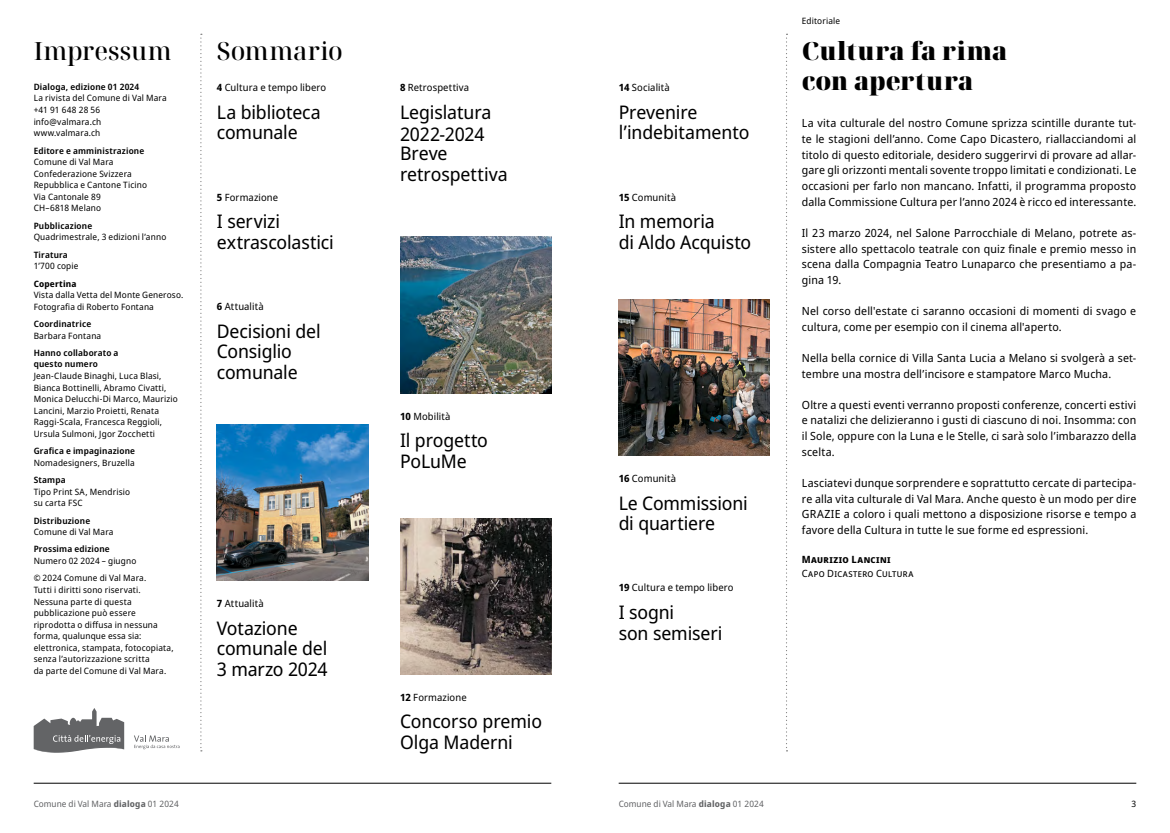
<style>
.page{position:relative;width:1170px;height:833px;background:#fff}
.page>*{position:absolute;margin:0;border:0;box-sizing:border-box;transform-origin:0 0}
.t1{font:900 25px/30px "Noto Serif Display";letter-spacing:-.005em;color:#000}
.t2{font:500 25px "Noto Serif Display";color:#000}
.t3{font:18.75px/20.6px "Noto Sans Display";letter-spacing:-.01em;color:#000}
.t4{font:11.25px/15.6px "Noto Sans Display";letter-spacing:.015em;color:#000;text-align:justify}
.t5{font:10px "Noto Sans Display";letter-spacing:.01em;color:#000}
.t6{font:10px "Noto Sans Display";letter-spacing:.085em;color:#000}
.t7{font:700 10px "Noto Sans Display";letter-spacing:.05em;color:#000}
.t8{font:8.75px/11.5px "Noto Sans Display";letter-spacing:.02em;color:#000}
.t9{font:600 8.75px/11.5px "Noto Sans Display";letter-spacing:.02em;color:#000}
.t10{font:8.75px "Noto Sans Display";color:#636466}
.t11{font:700 8.75px "Noto Sans Display";letter-spacing:.02em;color:#000}
.s1{font-weight:700}
</style>
<div class="page">
<img style="left:618px;top:299px;width:151px;height:157px">
<img style="left:400px;top:237px;width:151px;height:156px">
<img style="left:400px;top:518px;width:151px;height:156px">
<img style="left:217px;top:424px;width:151px;height:157px">
<hr style="left:618px;top:783px;width:518px;height:1px;background:#000">
<hr style="left:34px;top:783px;width:517px;height:1px;background:#000">
<svg style="left:200px;top:34px;width:2px;height:717px"></svg>
<svg style="left:786px;top:34px;width:1px;height:717px"></svg>
<svg style="left:34px;top:708px;width:90px;height:45px"></svg>
<svg style="left:134px;top:735px;width:45px;height:14px"></svg>
<h1 class="t2" style="left:34px;top:34px;width:139px">Impressum</h1>
<h1 class="t2" style="left:217px;top:34px;width:128px">Sommario</h1>
<p class="t5" style="left:217px;top:81px;width:111px"><span class="s1">4</span> Cultura e tempo libero</p>
<h2 class="t3" style="left:217px;top:102px;width:105px">La biblioteca comunale</h2>
<p class="t9" style="left:34px;top:81px;width:107px">Dialoga, edizione 01 2024</p>
<p class="t8" style="left:34px;top:93px;width:134px">La rivista del Comune di Val Mara +41 91 648 28 56 info@valmara.ch www.valmara.ch</p>
<p class="t9" style="left:34px;top:145px;width:112px">Editore e amministrazione</p>
<p class="t8" style="left:34px;top:156px;width:115px">Comune di Val Mara<br>Confederazione Svizzera<br>Repubblica e Cantone Ticino<br>Via Cantonale 89<br>CH–6818 Melano</p>
<p class="t9" style="left:34px;top:220px;width:60px">Pubblicazione</p>
<p class="t8" style="left:34px;top:231px;width:134px">Quadrimestrale, 3 edizioni l’anno</p>
<p class="t9" style="left:34px;top:249px;width:36px">Tiratura</p>
<p class="t8" style="left:34px;top:260px;width:46px">1’700 copie</p>
<p class="t11" style="left:34px;top:277px;width:44px">Copertina</p>
<p class="t8" style="left:34px;top:289px;width:151px">Vista dalla Vetta del Monte Generoso.<br>Fotografia di Roberto Fontana</p>
<p class="t9" style="left:34px;top:318px;width:59px">Coordinatrice</p>
<p class="t8" style="left:34px;top:330px;width:69px">Barbara Fontana</p>
<p class="t9" style="left:34px;top:347px;width:86px">Hanno collaborato a questo numero</p>
<p class="t8" style="left:34px;top:370px;width:146px">Jean-Claude Binaghi, Luca Blasi, Bianca Bottinelli, Abramo Civatti, Monica Delucchi-Di Marco, Maurizio Lancini, Marzio Proietti, Renata Raggi-Scala, Francesca Reggioli, Ursula Sulmoni, Jgor Zocchetti</p>
<p class="t9" style="left:34px;top:445px;width:103px">Grafica e impaginazione</p>
<p class="t8" style="left:34px;top:457px;width:102px">Nomadesigners, Bruzella</p>
<p class="t9" style="left:34px;top:474px;width:33px">Stampa</p>
<p class="t8" style="left:34px;top:486px;width:98px">Tipo Print SA, Mendrisio su carta FSC</p>
<p class="t9" style="left:34px;top:515px;width:58px">Distribuzione</p>
<p class="t8" style="left:34px;top:526px;width:81px">Comune di Val Mara</p>
<p class="t9" style="left:34px;top:544px;width:78px">Prossima edizione</p>
<p class="t8" style="left:34px;top:552px;width:114px;line-height:17.4px">Numero 02 2024 – giugno<br>© 2024 Comune di Val Mara.</p>
<p class="t8" style="left:34px;top:584px;width:141px">Tutti i diritti sono riservati.<br>Nessuna parte di questa pubblicazione può essere riprodotta o diffusa in nessuna forma, qualunque essa sia: elettronica, stampata, fotocopiata, senza l’autorizzazione scritta<br>da parte del Comune di Val Mara.</p>
<p class="t5" style="left:217px;top:190px;width:63px"><span class="s1">5</span> Formazione</p>
<h2 class="t3" style="left:217px;top:211px;width:118px">I servizi extrascolastici</h2>
<p class="t5" style="left:217px;top:299px;width:49px"><span class="s1">6</span> Attualità</p>
<h2 class="t3" style="left:217px;top:321px;width:105px">Decisioni del<br>Consiglio comunale</h2>
<p class="t5" style="left:217px;top:596px;width:49px"><span class="s1">7</span> Attualità</p>
<h2 class="t3" style="left:217px;top:618px;width:112px">Votazione comunale del<br>3 marzo 2024</h2>
<p class="t5" style="left:400px;top:81px;width:71px"><span class="s1">8</span> Retrospettiva</p>
<h2 class="t3" style="left:400px;top:101px;width:93px;line-height:21.9px">Legislatura<br>2022-2024</h2>
<h2 class="t3" style="left:400px;top:143px;width:109px">Breve retrospettiva</h2>
<p class="t5" style="left:400px;top:409px;width:52px"><span class="s1">10</span> Mobilità</p>
<h2 class="t3" style="left:400px;top:430px;width:89px">Il progetto<br>PoLuMe</h2>
<p class="t5" style="left:400px;top:690px;width:68px"><span class="s1">12</span> Formazione</p>
<h2 class="t3" style="left:400px;top:711px;width:143px">Concorso premio<br>Olga Maderni</h2>
<p class="t5" style="left:618px;top:81px;width:53px"><span class="s1">14</span> Socialità</p>
<h2 class="t3" style="left:618px;top:102px;width:132px">Prevenire l’indebitamento</h2>
<p class="t5" style="left:618px;top:190px;width:59px"><span class="s1">15</span> Comunità</p>
<h2 class="t3" style="left:618px;top:211px;width:134px">In memoria<br>di Aldo Acquisto</h2>
<p class="t5" style="left:618px;top:471px;width:59px"><span class="s1">16</span> Comunità</p>
<h2 class="t3" style="left:618px;top:493px;width:131px">Le Commissioni di quartiere</h2>
<p class="t5" style="left:618px;top:581px;width:116px"><span class="s1">19</span> Cultura e tempo libero</p>
<h2 class="t3" style="left:618px;top:602px;width:105px">I sogni<br>son semiseri</h2>
<p class="t8" style="left:801px;top:15px;width:40px">Editoriale</p>
<h1 class="t1" style="left:801px;top:37px;width:207px">Cultura fa rima con apertura</h1>
<p class="t4" style="left:801px;top:116px;width:336px">La vita culturale del nostro Comune sprizza scintille durante tut&shy;te le stagioni dell’anno. Come Capo Dicastero, riallacciandomi al titolo di questo editoriale, desidero suggerirvi di provare ad allar&shy;gare gli orizzonti mentali sovente troppo limitati e condizionati. Le occasioni per farlo non mancano. Infatti, il programma proposto dalla Commissione Cultura per l’anno 2024 è ricco ed interessante.</p>
<p class="t4" style="left:801px;top:225px;width:336px">Il 23 marzo 2024, nel Salone Parrocchiale di Melano, potrete as&shy;sistere allo spettacolo teatrale con quiz finale e premio messo in scena dalla Compagnia Teatro Lunaparco che presentiamo a pa&shy;gina 19.</p>
<p class="t4" style="left:801px;top:303px;width:336px">Nel corso dell'estate ci saranno occasioni di momenti di svago e cultura, come per esempio con il cinema all'aperto.</p>
<p class="t4" style="left:801px;top:350px;width:336px">Nella bella cornice di Villa Santa Lucia a Melano si svolgerà a set&shy;tembre una mostra dell’incisore e stampatore Marco Mucha.</p>
<p class="t4" style="left:801px;top:397px;width:336px">Oltre a questi eventi verranno proposti conferenze, concerti estivi e natalizi che delizieranno i gusti di ciascuno di noi. Insomma: con il Sole, oppure con la Luna e le Stelle, ci sarà solo l’imbarazzo della scelta.</p>
<p class="t4" style="left:801px;top:475px;width:336px">Lasciatevi dunque sorprendere e soprattutto cercate di partecipa&shy;re alla vita culturale di Val Mara. Anche questo è un modo per dire GRAZIE a coloro i quali mettono a disposizione risorse e tempo a favore della Cultura in tutte le sue forme ed espressioni.</p>
<p class="t7" style="left:801px;top:552px;width:90px">Maurizio Lancini</p>
<p class="t6" style="left:801px;top:566px;width:113px">Capo Dicastero Cultura</p>
<p class="t10" style="left:34px;top:797px;width:146px">Comune di Val Mara <span class="s1">dialoga</span> 01 2024</p>
<p class="t10" style="left:618px;top:797px;width:146px">Comune di Val Mara <span class="s1">dialoga</span> 01 2024</p>
<p class="t8" style="left:1131px;top:798px;width:6px">3</p>
</div>
